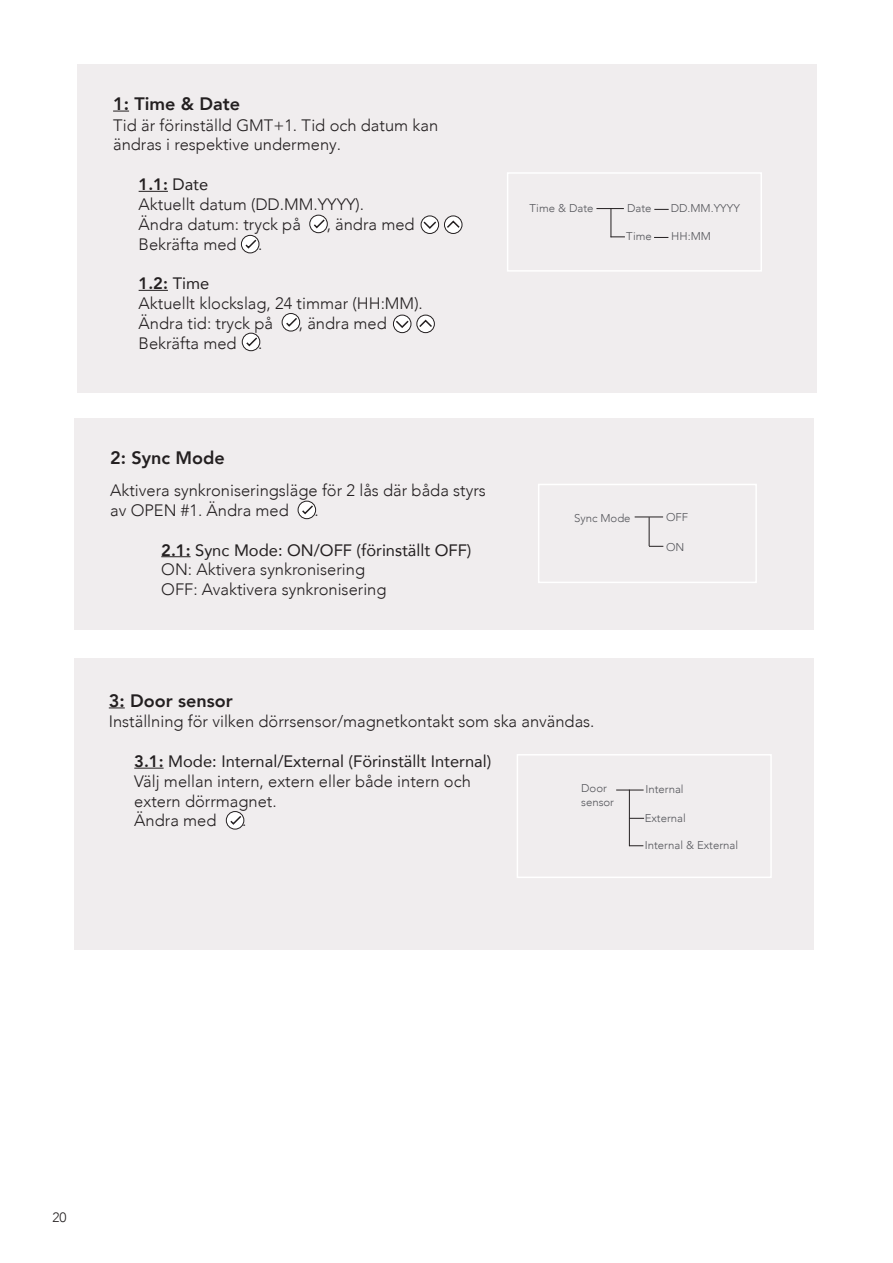
<style>
.page{position:relative;width:893px;height:1263px;background:#fff}
.page>*{position:absolute;margin:0;border:0;box-sizing:border-box;transform-origin:0 0}
.t1{font:800 18px "Avenir LT Com";color:#231f20}
.t2{font:300 16.5px/19.8px "Avenir LT Com";color:#231f20}
.t3{font:16.5px "Avenir LT Com";color:#231f20}
.t4{font:800 16.5px "Avenir LT Com";color:#231f20}
.t5{font:300 13.5px "Avenir LT Com";color:#231f20}
.Tabell_bröd{font:300 11.25px/13.5px "Avenir LT Com";color:#54555a}
.s1{font-weight:400}
.s2{font-weight:800}
</style>
<div class="page">
<div style="left:74px;top:658px;width:740px;height:292px;background:#f0edee"></div>
<svg style="left:109px;top:707px;width:16px;height:1px"></svg>
<hr style="left:134px;top:768px;width:30px;height:1px;background:#231f20">
<svg style="left:630px;top:818px;width:14px;height:1px"></svg>
<svg style="left:616px;top:790px;width:28px;height:1px"></svg>
<hr style="left:629px;top:790px;width:1px;height:56px;background:#231f20">
<div style="left:517px;top:754px;width:255px;height:124px;border:2px solid #fff"></div>
<svg style="left:630px;top:845px;width:13px;height:1px"></svg>
<svg style="left:226px;top:811px;width:18px;height:18px"></svg>
<div style="left:226px;top:811px;width:18px;height:18px;border:1px solid #231f20;border-radius:50%"></div>
<svg style="left:229px;top:814px;width:14px;height:12px"></svg>
<div style="left:77px;top:64px;width:739px;height:328px;background:#f0edee"></div>
<svg style="left:113px;top:111px;width:16px;height:1px"></svg>
<svg style="left:139px;top:191px;width:29px;height:1px"></svg>
<svg style="left:139px;top:290px;width:29px;height:1px"></svg>
<svg style="left:421px;top:216px;width:18px;height:17px"></svg>
<div style="left:421px;top:215px;width:18px;height:19px;border:1px solid #231f20;border-radius:50%"></div>
<svg style="left:422px;top:220px;width:16px;height:10px"></svg>
<svg style="left:444px;top:216px;width:18px;height:17px"></svg>
<div style="left:444px;top:215px;width:18px;height:19px;border:1px solid #231f20;border-radius:50%"></div>
<svg style="left:445px;top:219px;width:16px;height:10px"></svg>
<svg style="left:393px;top:315px;width:18px;height:18px"></svg>
<div style="left:393px;top:315px;width:18px;height:18px;border:1px solid #231f20;border-radius:50%"></div>
<svg style="left:394px;top:319px;width:16px;height:10px"></svg>
<svg style="left:417px;top:315px;width:17px;height:18px"></svg>
<div style="left:416px;top:315px;width:19px;height:18px;border:1px solid #231f20;border-radius:50%"></div>
<svg style="left:418px;top:319px;width:16px;height:10px"></svg>
<svg style="left:596px;top:208px;width:29px;height:29px"></svg>
<div style="left:507px;top:172px;width:255px;height:100px;border:2px solid #fff"></div>
<svg style="left:654px;top:237px;width:14px;height:1px"></svg>
<svg style="left:654px;top:209px;width:15px;height:1px"></svg>
<svg style="left:310px;top:215px;width:17px;height:18px"></svg>
<div style="left:309px;top:215px;width:19px;height:18px;border:1px solid #231f20;border-radius:50%"></div>
<svg style="left:312px;top:218px;width:14px;height:11px"></svg>
<svg style="left:241px;top:235px;width:18px;height:18px"></svg>
<div style="left:241px;top:235px;width:18px;height:18px;border:1px solid #231f20;border-radius:50%"></div>
<svg style="left:244px;top:238px;width:14px;height:12px"></svg>
<svg style="left:242px;top:333px;width:18px;height:18px"></svg>
<div style="left:242px;top:333px;width:18px;height:18px;border:1px solid #231f20;border-radius:50%"></div>
<svg style="left:245px;top:336px;width:14px;height:11px"></svg>
<svg style="left:282px;top:313px;width:18px;height:18px"></svg>
<div style="left:282px;top:313px;width:18px;height:18px;border:1px solid #231f20;border-radius:50%"></div>
<svg style="left:285px;top:316px;width:14px;height:12px"></svg>
<div style="left:74px;top:418px;width:740px;height:211px;background:#f0edee"></div>
<div style="left:538px;top:484px;width:219px;height:99px;border:2px solid #fff"></div>
<hr style="left:161px;top:556px;width:30px;height:1px;background:#231f20">
<svg style="left:635px;top:517px;width:28px;height:30px"></svg>
<svg style="left:298px;top:501px;width:18px;height:18px"></svg>
<div style="left:298px;top:501px;width:18px;height:18px;border:1px solid #231f20;border-radius:50%"></div>
<svg style="left:300px;top:504px;width:15px;height:11px"></svg>
<p class="t1" style="left:113px;top:93px;width:128px">1: Time &amp; Date</p>
<p class="t2" style="left:113px;top:115px;width:327px">Tid är förinställd GMT+1. Tid och datum kan ändras i respektive undermeny.</p>
<p class="t4" style="left:139px;top:175px;width:71px">1.1: <span class="s1">Date</span></p>
<p class="t2" style="left:139px;top:194px;width:227px">Aktuellt datum (DD.MM.YYYY).<br>Ändra datum: tryck på</p>
<p class="t2" style="left:327px;top:214px;width:90px">, ändra med</p>
<p class="t2" style="left:139px;top:234px;width:100px">Bekräfta med</p>
<p class="t2" style="left:258px;top:234px;width:6px">.</p>
<p class="t4" style="left:139px;top:274px;width:72px">1.2: <span class="s1">Time</span></p>
<p class="t2" style="left:139px;top:293px;width:286px">Aktuellt klockslag, 24 timmar (HH:MM).<br>Ändra tid: tryck på</p>
<p class="t2" style="left:299px;top:313px;width:90px">, ändra med</p>
<p class="t2" style="left:139px;top:333px;width:100px">Bekräfta med</p>
<p class="t2" style="left:258px;top:333px;width:6px">.</p>
<p class="t1" style="left:110px;top:447px;width:116px">2: Sync Mode</p>
<p class="t2" style="left:110px;top:480px;width:377px">Aktivera synkroniseringsläge för 2 lås där båda styrs av OPEN #1. Ändra med</p>
<p class="t2" style="left:315px;top:500px;width:6px">.</p>
<p class="t3" style="left:161px;top:540px;width:312px"><span class="s2">2.1:</span> Sync Mode: ON/OFF (förinställt OFF)</p>
<p class="t2" style="left:161px;top:560px;width:205px">ON: Aktivera synkronisering</p>
<p class="t2" style="left:161px;top:579px;width:227px">OFF: Avaktivera synkronisering</p>
<p class="Tabell_bröd" style="left:529px;top:201px;width:66px">Time &amp; Date</p>
<p class="Tabell_bröd" style="left:671px;top:202px;width:71px">DD.MM.YYYY</p>
<p class="Tabell_bröd" style="left:671px;top:230px;width:41px">HH:MM</p>
<p class="Tabell_bröd" style="left:627px;top:201px;width:26px">Date</p>
<p class="Tabell_bröd" style="left:626px;top:230px;width:27px">Time</p>
<p class="Tabell_bröd" style="left:574px;top:511px;width:58px">Sync Mode</p>
<p class="Tabell_bröd" style="left:666px;top:511px;width:24px">OFF</p>
<p class="Tabell_bröd" style="left:666px;top:540px;width:20px">ON</p>
<p class="t1" style="left:109px;top:690px;width:125px">3: Door sensor</p>
<p class="t2" style="left:109px;top:712px;width:487px">Inställning för vilken dörrsensor/magnetkontakt som ska användas.</p>
<p class="t3" style="left:134px;top:751px;width:359px"><span class="s2">3.1:</span> Mode: Internal/External (Förinställt Internal)</p>
<p class="t2" style="left:134px;top:771px;width:338px">Välj mellan intern, extern eller både intern och</p>
<p class="t2" style="left:134px;top:791px;width:144px">extern dörrmagnet.</p>
<p class="t2" style="left:134px;top:811px;width:84px">Ändra med</p>
<p class="t2" style="left:242px;top:811px;width:6px">.</p>
<p class="Tabell_bröd" style="left:581px;top:782px;width:34px">Door sensor</p>
<p class="Tabell_bröd" style="left:645px;top:782px;width:40px">Internal</p>
<p class="Tabell_bröd" style="left:645px;top:811px;width:43px">External</p>
<p class="Tabell_bröd" style="left:645px;top:838px;width:95px">Internal &amp; External</p>
<p class="t5" style="left:52px;top:1209px;width:16px">20</p>
</div>
